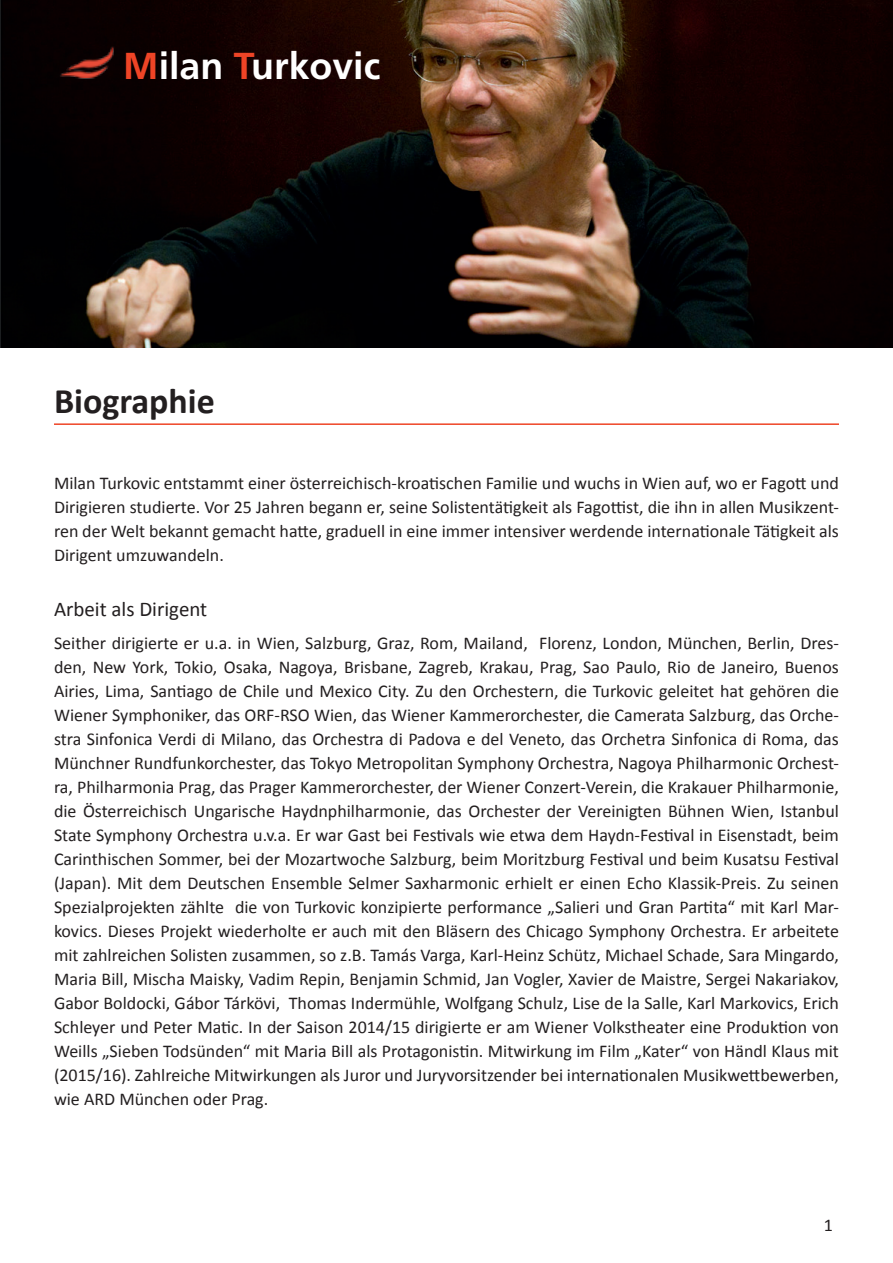
<style>
.page{position:relative;width:893px;height:1263px;background:#fff}
.page>*{position:absolute;margin:0;border:0;box-sizing:border-box;transform-origin:0 0}
.t1{font:700 37.5px "Frutiger";color:#fff}
.t2{font:700 36px "Calibri";color:#231f20}
.t3{font:21px "Calibri";color:#231f20}
.t4{font:18px/24px "Calibri";color:#231f20;text-align:justify}
.s1{color:#ef4426}
</style>
<div class="page">
<hr style="left:54px;top:423px;width:785px;height:2px;background:#ef4426">
<img style="left:0;top:0;width:893px;height:347px">
<img style="left:54px;top:44px;width:63px;height:45px">
<h1 class="t1" style="left:123px;top:44px;width:259px"><span class="s1">M</span>ilan <span class="s1">T</span>urkovic</h1>
<h2 class="t2" style="left:54px;top:378px;width:162px">Biographie</h2>
<p class="t4" style="left:54px;top:471px;width:786px">Milan Turkovic entstammt einer österreichisch-kroatischen Familie und wuchs in Wien auf, wo er Fagott und Dirigieren studierte. Vor 25 Jahren begann er, seine Solistentätigkeit als Fagottist, die ihn in allen Musikzent&shy;ren der Welt bekannt gemacht hatte, graduell in eine immer intensiver werdende internationale Tätigkeit als Dirigent umzuwandeln.</p>
<p class="t3" style="left:54px;top:596px;width:155px">Arbeit als Dirigent</p>
<p class="t4" style="left:54px;top:631px;width:786px">Seither dirigierte er u.a. in Wien, Salzburg, Graz, Rom, Mailand, Florenz, London, München, Berlin, Dres&shy;den, New York, Tokio, Osaka, Nagoya, Brisbane, Zagreb, Krakau, Prag, Sao Paulo, Rio de Janeiro, Buenos Airies, Lima, Santiago de Chile und Mexico City. Zu den Orchestern, die Turkovic geleitet hat gehören die Wiener Symphoniker, das ORF-RSO Wien, das Wiener Kammerorchester, die Camerata Salzburg, das Orche&shy;stra Sinfonica Verdi di Milano, das Orchestra di Padova e del Veneto, das Orchetra Sinfonica di Roma, das Münchner Rundfunkorchester, das Tokyo Metropolitan Symphony Orchestra, Nagoya Philharmonic Orchest&shy;ra, Philharmonia Prag, das Prager Kammerorchester, der Wiener Conzert-Verein, die Krakauer Philharmonie, die Österreichisch Ungarische Haydnphilharmonie, das Orchester der Vereinigten Bühnen Wien, Istanbul State Symphony Orchestra u.v.a. Er war Gast bei Festivals wie etwa dem Haydn-Festival in Eisenstadt, beim Carinthischen Sommer, bei der Mozartwoche Salzburg, beim Moritzburg Festival und beim Kusatsu Festival (Japan). Mit dem Deutschen Ensemble Selmer Saxharmonic erhielt er einen Echo Klassik-Preis. Zu seinen Spezialprojekten zählte die von Turkovic konzipierte performance „Salieri und Gran Partita“ mit Karl Mar&shy;kovics. Dieses Projekt wiederholte er auch mit den Bläsern des Chicago Symphony Orchestra. Er arbeitete mit zahlreichen Solisten zusammen, so z.B. Tamás Varga, Karl-Heinz Schütz, Michael Schade, Sara Mingardo, Maria Bill, Mischa Maisky, Vadim Repin, Benjamin Schmid, Jan Vogler, Xavier de Maistre, Sergei Nakariakov, Gabor Boldocki, Gábor Tárkövi, Thomas Indermühle, Wolfgang Schulz, Lise de la Salle, Karl Markovics, Erich Schleyer und Peter Matic. In der Saison 2014/15 dirigierte er am Wiener Volkstheater eine Produktion von Weills „Sieben Todsünden“ mit Maria Bill als Protagonistin. Mitwirkung im Film „Kater“ von Händl Klaus mit (2015/16). Zahlreiche Mitwirkungen als Juror und Juryvorsitzender bei internationalen Musikwettbewerben, wie ARD München oder Prag.</p>
<p class="t4" style="left:824px;top:1213px;width:11px">1</p>
</div>
